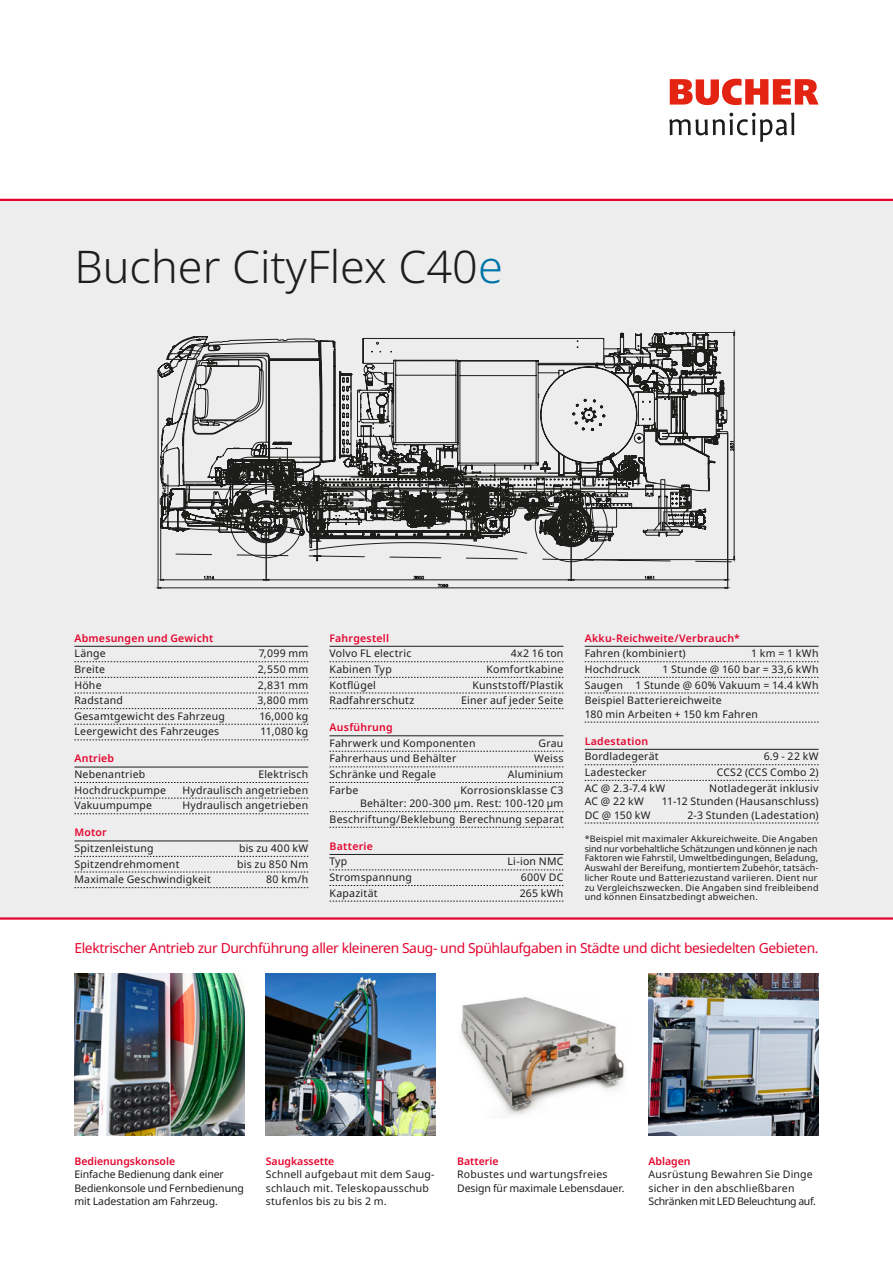
<style>
.page{position:relative;width:893px;height:1263px;background:#fff}
.page>*{position:absolute;margin:0;border:0;box-sizing:border-box;transform-origin:0 0}
.t1{font:300 45px "Noto Sans";color:#1d1d1b}
.t2{font:13.8px "Noto Sans";letter-spacing:-.03em;color:#e4042e}
.t3{font:10.5px/13.5px "Noto Sans";letter-spacing:.02em;color:#1d1d1b}
.t4{font:600 10.5px "Noto Sans";letter-spacing:.02em;color:#e4042e}
.t5{font:10.5px/13.5px "Noto Sans";letter-spacing:-.01em;color:#1d1d1b}
.t6{font:10.5px/13.5px "Noto Sans";color:#1d1d1b}
.t7{font:600 10.5px "Noto Sans";color:#e4042e}
.t8{font:9px/9.8px "Noto Sans";letter-spacing:.015em;color:#1d1d1b}
.s1{color:#0075aa}
</style>
<div class="page">
<div style="left:0;top:200px;width:893px;height:718px;background:#ededed"></div>
<hr style="left:0;top:199px;width:893px;height:2px;background:#e4042e">
<hr style="left:0;top:917px;width:893px;height:3px;background:#e4042e">
<svg style="left:156px;top:329px;width:579px;height:260px"></svg>
<img style="left:74px;top:974px;width:170px;height:161px">
<img style="left:266px;top:974px;width:170px;height:161px">
<img style="left:648px;top:974px;width:171px;height:161px">
<img style="left:461px;top:997px;width:163px;height:118px">
<hr style="left:74px;top:646px;width:234px;height:1px;background:#1d1d1b">
<svg style="left:74px;top:661px;width:234px;height:1px"></svg>
<svg style="left:74px;top:677px;width:234px;height:1px"></svg>
<svg style="left:74px;top:693px;width:234px;height:1px"></svg>
<svg style="left:74px;top:708px;width:234px;height:1px"></svg>
<svg style="left:74px;top:724px;width:234px;height:1px"></svg>
<svg style="left:74px;top:740px;width:234px;height:1px"></svg>
<hr style="left:74px;top:767px;width:234px;height:1px;background:#1d1d1b">
<svg style="left:74px;top:782px;width:234px;height:1px"></svg>
<svg style="left:74px;top:798px;width:234px;height:1px"></svg>
<svg style="left:74px;top:813px;width:234px;height:1px"></svg>
<hr style="left:74px;top:840px;width:234px;height:1px;background:#1d1d1b">
<svg style="left:74px;top:856px;width:234px;height:1px"></svg>
<svg style="left:74px;top:872px;width:234px;height:1px"></svg>
<svg style="left:74px;top:887px;width:234px;height:1px"></svg>
<hr style="left:330px;top:646px;width:233px;height:1px;background:#1d1d1b">
<svg style="left:330px;top:661px;width:233px;height:1px"></svg>
<svg style="left:330px;top:677px;width:233px;height:1px"></svg>
<svg style="left:330px;top:693px;width:233px;height:1px"></svg>
<svg style="left:330px;top:708px;width:233px;height:1px"></svg>
<hr style="left:330px;top:735px;width:233px;height:1px;background:#1d1d1b">
<svg style="left:330px;top:751px;width:233px;height:1px"></svg>
<svg style="left:330px;top:767px;width:233px;height:1px"></svg>
<svg style="left:330px;top:782px;width:233px;height:1px"></svg>
<svg style="left:330px;top:811px;width:233px;height:1px"></svg>
<svg style="left:330px;top:827px;width:233px;height:1px"></svg>
<hr style="left:330px;top:854px;width:233px;height:1px;background:#1d1d1b">
<svg style="left:330px;top:870px;width:233px;height:1px"></svg>
<svg style="left:330px;top:885px;width:233px;height:1px"></svg>
<svg style="left:330px;top:901px;width:233px;height:1px"></svg>
<hr style="left:585px;top:646px;width:234px;height:1px;background:#1d1d1b">
<svg style="left:585px;top:661px;width:234px;height:1px"></svg>
<svg style="left:585px;top:677px;width:234px;height:1px"></svg>
<svg style="left:585px;top:693px;width:234px;height:1px"></svg>
<svg style="left:585px;top:722px;width:234px;height:1px"></svg>
<hr style="left:585px;top:749px;width:234px;height:1px;background:#1d1d1b">
<svg style="left:585px;top:764px;width:234px;height:1px"></svg>
<svg style="left:585px;top:780px;width:234px;height:1px"></svg>
<svg style="left:585px;top:823px;width:234px;height:1px"></svg>
<svg style="left:670px;top:79px;width:149px;height:26px"></svg>
<svg style="left:669px;top:113px;width:125px;height:29px"></svg>
<h1 class="t1" style="left:74px;top:235px;width:430px">Bucher CityFlex C40<span class="s1">e</span></h1>
<p class="t4" style="left:74px;top:630px;width:141px">Abmesungen und Gewicht</p>
<p class="t3" style="left:74px;top:647px;width:33px">Länge</p>
<p class="t3" style="left:259px;top:647px;width:51px">7,099 mm</p>
<p class="t3" style="left:74px;top:663px;width:32px">Breite</p>
<p class="t3" style="left:258px;top:663px;width:52px">2,550 mm</p>
<p class="t3" style="left:74px;top:678px;width:29px">Höhe</p>
<p class="t3" style="left:258px;top:678px;width:52px">2,831 mm</p>
<p class="t3" style="left:74px;top:694px;width:50px">Radstand</p>
<p class="t3" style="left:257px;top:694px;width:52px">3,800 mm</p>
<p class="t3" style="left:74px;top:709px;width:152px">Gesamtgewicht des Fahrzeug</p>
<p class="t3" style="left:259px;top:709px;width:50px">16,000 kg</p>
<p class="t3" style="left:74px;top:725px;width:146px">Leergewicht des Fahrzeuges</p>
<p class="t3" style="left:261px;top:725px;width:49px">11,080 kg</p>
<p class="t4" style="left:74px;top:751px;width:41px">Antrieb</p>
<p class="t3" style="left:74px;top:768px;width:72px">Nebenantrieb</p>
<p class="t3" style="left:258px;top:768px;width:51px">Elektrisch</p>
<p class="t3" style="left:74px;top:783px;width:93px">Hochdruckpumpe</p>
<p class="t3" style="left:182px;top:783px;width:127px">Hydraulisch angetrieben</p>
<p class="t3" style="left:74px;top:799px;width:79px">Vakuumpumpe</p>
<p class="t3" style="left:182px;top:799px;width:127px">Hydraulisch angetrieben</p>
<p class="t4" style="left:74px;top:825px;width:34px">Motor</p>
<p class="t3" style="left:74px;top:842px;width:81px">Spitzenleistung</p>
<p class="t3" style="left:239px;top:842px;width:71px">bis zu 400 kW</p>
<p class="t3" style="left:74px;top:857px;width:107px">Spitzendrehmoment</p>
<p class="t3" style="left:237px;top:857px;width:73px">bis zu 850 Nm</p>
<p class="t3" style="left:74px;top:873px;width:138px">Maximale Geschwindigkeit</p>
<p class="t3" style="left:266px;top:873px;width:44px">80 km/h</p>
<p class="t4" style="left:330px;top:630px;width:61px">Fahrgestell</p>
<p class="t3" style="left:330px;top:647px;width:84px">Volvo FL electric</p>
<p class="t3" style="left:511px;top:647px;width:54px">4x2 16 ton</p>
<p class="t3" style="left:330px;top:663px;width:64px">Kabinen Typ</p>
<p class="t3" style="left:487px;top:663px;width:78px">Komfortkabine</p>
<p class="t3" style="left:330px;top:678px;width:48px">Kotflügel</p>
<p class="t3" style="left:473px;top:678px;width:92px">Kunststoff/Plastik</p>
<p class="t3" style="left:330px;top:694px;width:86px">Radfahrerschutz</p>
<p class="t3" style="left:461px;top:694px;width:104px">Einer auf jeder Seite</p>
<p class="t4" style="left:330px;top:720px;width:65px">Ausführung</p>
<p class="t3" style="left:330px;top:736px;width:148px">Fahrwerk und Komponenten</p>
<p class="t3" style="left:538px;top:736px;width:27px">Grau</p>
<p class="t3" style="left:330px;top:752px;width:128px">Fahrerhaus und Behälter</p>
<p class="t3" style="left:534px;top:752px;width:31px">Weiss</p>
<p class="t3" style="left:330px;top:768px;width:108px">Schränke und Regale</p>
<p class="t3" style="left:508px;top:768px;width:57px">Aluminium</p>
<p class="t3" style="left:330px;top:783px;width:30px">Farbe</p>
<p class="t3" style="left:360px;top:783px;width:205px;text-align:right">Korrosionsklasse C3<br>Behälter: 200-300 μm. Rest: 100-120 μm</p>
<p class="t3" style="left:330px;top:812px;width:235px">Beschriftung/Beklebung Berechnung separat</p>
<p class="t4" style="left:330px;top:838px;width:45px">Batterie</p>
<p class="t3" style="left:330px;top:855px;width:19px">Typ</p>
<p class="t3" style="left:507px;top:855px;width:57px">Li-ion NMC</p>
<p class="t3" style="left:330px;top:871px;width:84px">Stromspannung</p>
<p class="t3" style="left:521px;top:871px;width:44px">600V DC</p>
<p class="t3" style="left:330px;top:886px;width:50px">Kapazität</p>
<p class="t3" style="left:520px;top:886px;width:45px">265 kWh</p>
<p class="t4" style="left:585px;top:630px;width:157px">Akku-Reichweite/Verbrauch*</p>
<p class="t3" style="left:585px;top:647px;width:103px">Fahren (kombiniert)</p>
<p class="t3" style="left:751px;top:647px;width:69px">1 km = 1 kWh</p>
<p class="t3" style="left:585px;top:663px;width:57px">Hochdruck</p>
<p class="t3" style="left:585px;top:661px;width:235px;line-height:15.6px;text-align:justify;text-indent:78px">1 Stunde @ 160 bar = 33,6 kWh Saugen 1 Stunde @ 60% Vakuum = 14.4 kWh Beispiel Batteriereichweite</p>
<p class="t3" style="left:585px;top:707px;width:175px">180 min Arbeiten + 150 km Fahren</p>
<p class="t4" style="left:585px;top:733px;width:65px">Ladestation</p>
<p class="t3" style="left:585px;top:750px;width:76px">Bordladegerät</p>
<p class="t3" style="left:764px;top:750px;width:56px">6.9 - 22 kW</p>
<p class="t3" style="left:585px;top:766px;width:63px">Ladestecker</p>
<p class="t3" style="left:717px;top:766px;width:103px">CCS2 (CCS Combo 2)</p>
<p class="t3" style="left:585px;top:781px;width:82px">AC @ 2.3-7.4 kW</p>
<p class="t3" style="left:709px;top:781px;width:111px">Notladegerät inklusiv</p>
<p class="t3" style="left:585px;top:795px;width:61px">AC @ 22 kW</p>
<p class="t3" style="left:662px;top:795px;width:158px">11-12 Stunden (Hausanschluss)</p>
<p class="t3" style="left:585px;top:808px;width:68px">DC @ 150 kW</p>
<p class="t3" style="left:688px;top:808px;width:132px">2-3 Stunden (Ladestation)</p>
<p class="t8" style="left:585px;top:834px;width:235px">*Beispiel mit maximaler Akkureichweite. Die Angaben sind nur vorbehaltliche Schätzungen und können je nach Faktoren wie Fahrstil, Umweltbedingungen, Beladung, Auswahl der Bereifung, montiertem Zubehör, tatsäch&shy;licher Route und Batteriezustand variieren. Dient nur zu Vergleichszwecken. Die Angaben sind freibleibend und können Einsatzbedingt abweichen.</p>
<h2 class="t2" style="left:74px;top:938px;width:746px">Elektrischer Antrieb zur Durchführung aller kleineren Saug- und Spühlaufgaben in Städte und dicht besiedelten Gebieten.</h2>
<p class="t7" style="left:74px;top:1153px;width:102px">Bedienungskonsole</p>
<p class="t5" style="left:74px;top:1168px;width:171px">Einfache Bedienung dank einer<br>Bedienkonsole und Fernbedienung mit Ladestation am Fahrzeug.</p>
<p class="t7" style="left:266px;top:1153px;width:70px">Saugkassette</p>
<p class="t3" style="left:266px;top:1168px;width:170px">Schnell aufgebaut mit dem Saug&shy;schlauch mit. Teleskopausschub stufenlos bis zu bis 2 m.</p>
<p class="t7" style="left:457px;top:1153px;width:43px">Batterie</p>
<p class="t6" style="left:457px;top:1168px;width:169px">Robustes und wartungsfreies<br>Design für maximale Lebensdauer.</p>
<p class="t7" style="left:648px;top:1153px;width:44px">Ablagen</p>
<p class="t3" style="left:648px;top:1168px;width:169px">Ausrüstung Bewahren Sie Dinge sicher in den abschließbaren<br>Schränken mit LED Beleuchtung auf.</p>
</div>
